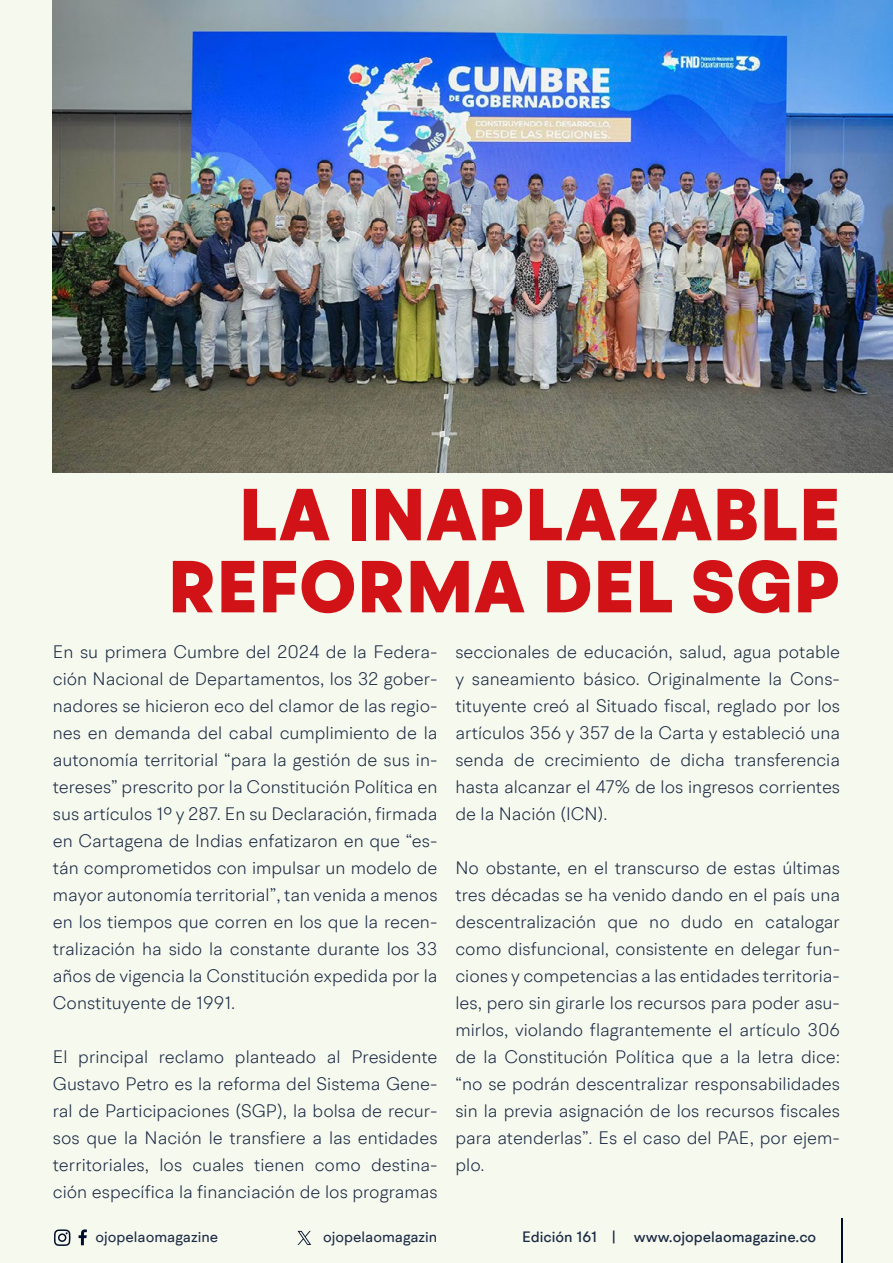
<style>
.page{position:relative;width:893px;height:1263px;background:#f6f9ee}
.page>*{position:absolute;margin:0;border:0;box-sizing:border-box;transform-origin:0 0}
.t1{font:900 73.5px/72px "BR Hendrix";letter-spacing:.01em;color:#d11217;text-align:right}
.t2{font:300 18px/27px "BR Hendrix";color:#1b2943;text-align:justify}
.t3{font:500 15px "BR Hendrix";color:#1b2943}
.t4{font:15px "BR Hendrix";color:#1b2943}
</style>
<div class="page">
<svg style="left:79px;top:1229px;width:8px;height:16px"></svg>
<svg style="left:54px;top:1229px;width:17px;height:17px"></svg>
<hr style="left:841px;top:1219px;width:1px;height:44px;background:#000f2b">
<svg style="left:298px;top:1231px;width:13px;height:14px"></svg>
<img style="left:53px;top:0;width:840px;height:472px">
<h1 class="t1" style="left:168px;top:481px;width:674px">LA INAPLAZABLE<br>REFORMA DEL SGP</h1>
<p class="t2" style="left:53px;top:638px;width:386px">En su primera Cumbre del 2024 de la Federa&shy;ción Nacional de Departamentos, los 32 gober&shy;nadores se hicieron eco del clamor de las regio&shy;nes en demanda del cabal cumplimiento de la autonomía territorial “para la gestión de sus in&shy;tereses” prescrito por la Constitución Política en sus artículos 1º y 287. En su Declaración, firmada en Cartagena de Indias enfatizaron en que “es&shy;tán comprometidos con impulsar un modelo de mayor autonomía territorial”, tan venida a menos en los tiempos que corren en los que la recen&shy;tralización ha sido la constante durante los 33 años de vigencia la Constitución expedida por la Constituyente de 1991.</p>
<p class="t2" style="left:53px;top:1043px;width:386px">El principal reclamo planteado al Presidente Gustavo Petro es la reforma del Sistema Gene&shy;ral de Participaciones (SGP), la bolsa de recur&shy;sos que la Nación le transfiere a las entidades territoriales, los cuales tienen como destina&shy;ción específica la financiación de los programas</p>
<p class="t2" style="left:455px;top:638px;width:386px">seccionales de educación, salud, agua potable y saneamiento básico. Originalmente la Cons&shy;tituyente creó al Situado fiscal, reglado por los artículos 356 y 357 de la Carta y estableció una senda de crecimiento de dicha transferencia hasta alcanzar el 47% de los ingresos corrientes de la Nación (ICN).</p>
<p class="t2" style="left:455px;top:854px;width:386px">No obstante, en el transcurso de estas últimas tres décadas se ha venido dando en el país una descentralización que no dudo en catalogar como disfuncional, consistente en delegar fun&shy;ciones y competencias a las entidades territoria&shy;les, pero sin girarle los recursos para poder asu&shy;mirlos, violando flagrantemente el artículo 306 de la Constitución Política que a la letra dice: “no se podrán descentralizar responsabilidades sin la previa asignación de los recursos fiscales para atenderlas”. Es el caso del PAE, por ejem&shy;plo.</p>
<p class="t4" style="left:96px;top:1227px;width:124px">ojopelaomagazine</p>
<p class="t4" style="left:323px;top:1227px;width:116px">ojopelaomagazin</p>
<p class="t3" style="left:522px;top:1227px;width:296px">Edición 161 | www.ojopelaomagazine.co</p>
</div>
